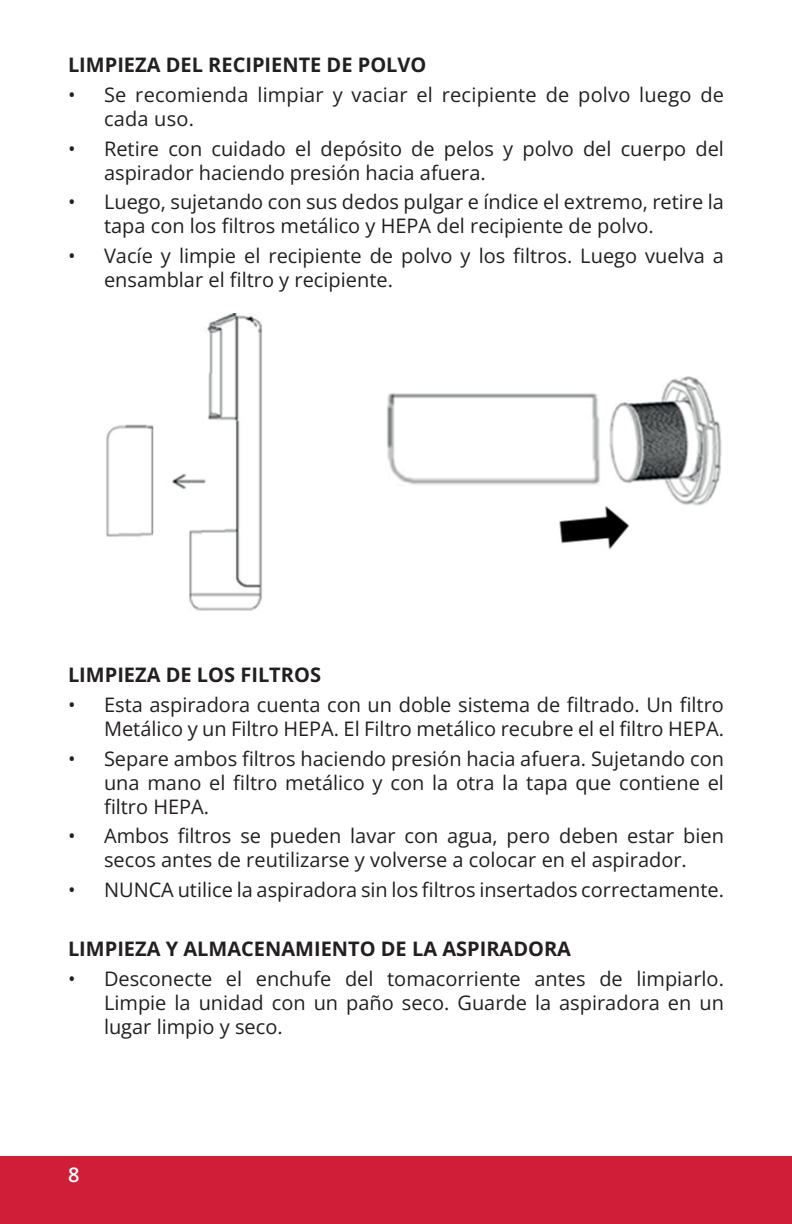
<style>
.page{position:relative;width:792px;height:1224px;background:#fff}
.page>*{position:absolute;margin:0;border:0;box-sizing:border-box;transform-origin:0 0}
.t1{font:20px/24px "Open Sans";color:#231f20}
.t2{font:700 20px "Open Sans";color:#231f20}
.t3{font:600 20px "Open Sans";color:#fff}
</style>
<div class="page">
<div style="left:0;top:1156px;width:792px;height:68px;background:#d01e39"></div>
<img style="left:106px;top:314px;width:157px;height:297px">
<img style="left:387px;top:376px;width:335px;height:173px">
<p class="t2" style="left:68px;top:51px;width:360px">LIMPIEZA DEL RECIPIENTE DE POLVO</p>
<p class="t1" style="left:104px;top:82px;width:622px;text-indent:-36px">• Se recomienda limpiar y vaciar el recipiente de polvo luego de cada uso.</p>
<p class="t1" style="left:104px;top:136px;width:621px;text-indent:-36px">• Retire con cuidado el depósito de pelos y polvo del cuerpo del aspirador haciendo presión hacia afuera.</p>
<p class="t1" style="left:104px;top:190px;width:621px;text-indent:-36px">• Luego, sujetando con sus dedos pulgar e índice el extremo, retire la tapa con los filtros metálico y HEPA del recipiente de polvo.</p>
<p class="t1" style="left:104px;top:243px;width:621px;text-indent:-36px">• Vacíe y limpie el recipiente de polvo y los filtros. Luego vuelva a ensamblar el filtro y recipiente.</p>
<p class="t2" style="left:68px;top:661px;width:255px">LIMPIEZA DE LOS FILTROS</p>
<p class="t1" style="left:68px;top:692px;width:657px;text-align:right">• Esta aspiradora cuenta con un doble sistema de filtrado. Un filtro<br>Metálico y un Filtro HEPA. El Filtro metálico recubre el el filtro HEPA.</p>
<p class="t1" style="left:104px;top:746px;width:621px;text-align:justify;text-indent:-36px">• Separe ambos filtros haciendo presión hacia afuera. Sujetando con una mano el filtro metálico y con la otra la tapa que contiene el filtro HEPA.</p>
<p class="t1" style="left:68px;top:824px;width:657px;text-align:center">• Ambos filtros se pueden lavar con agua, pero deben estar bien secos antes de reutilizarse y volverse a colocar en el aspirador.</p>
<p class="t1" style="left:68px;top:877px;width:657px">• NUNCA utilice la aspiradora sin los filtros insertados correctamente.</p>
<p class="t2" style="left:68px;top:935px;width:505px">LIMPIEZA Y ALMACENAMIENTO DE LA ASPIRADORA</p>
<p class="t1" style="left:104px;top:966px;width:621px;text-align:justify;text-indent:-36px">• Desconecte el enchufe del tomacorriente antes de limpiarlo.<br>Limpie la unidad con un paño seco. Guarde la aspiradora en un lugar limpio y seco.</p>
<p class="t3" style="left:68px;top:1161px;width:13px">8</p>
</div>
